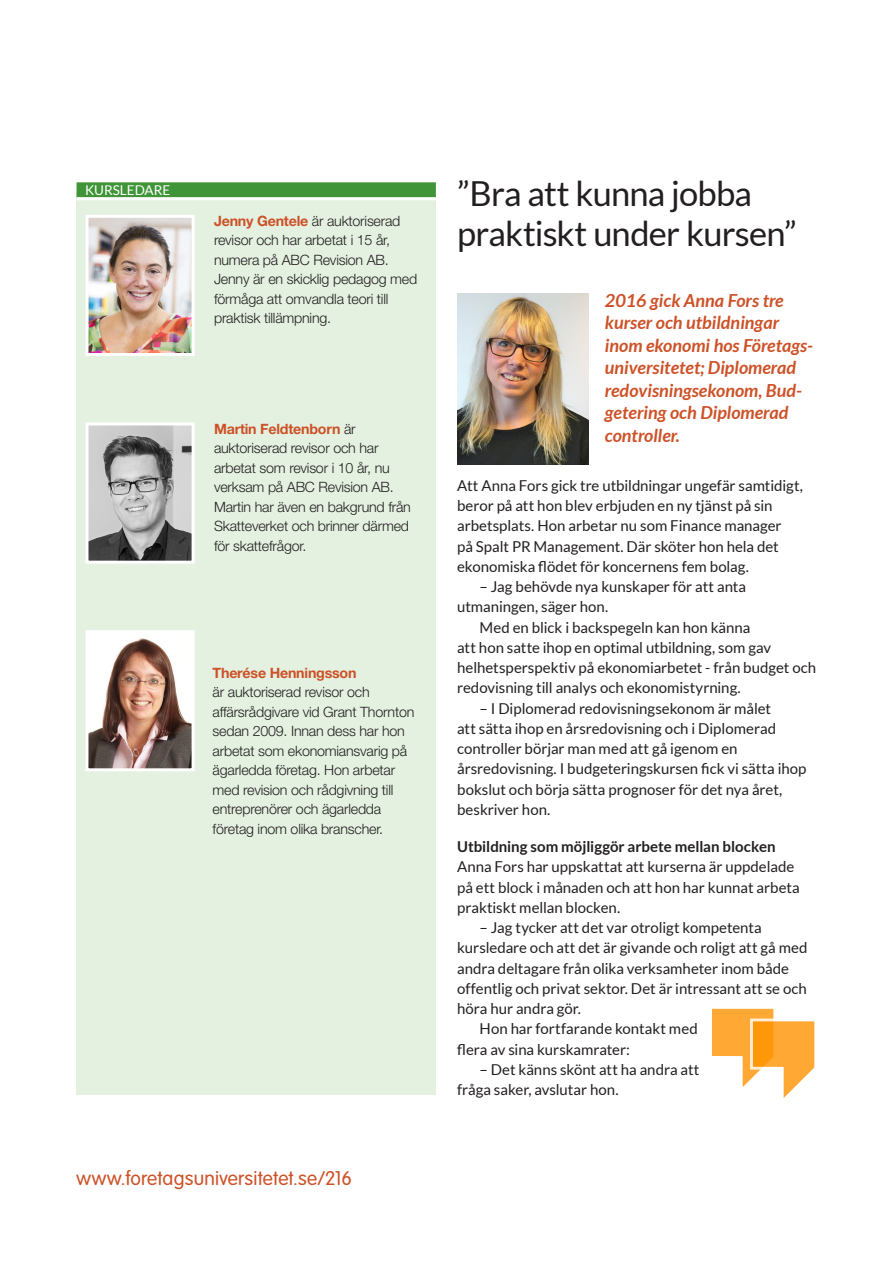
<style>
.page{position:relative;width:893px;height:1263px;background:#fff}
.page>*{position:absolute;margin:0;border:0;box-sizing:border-box;transform-origin:0 0}
.Referens-rubrik{font:34.5px/40.5px "Lato";letter-spacing:-.025em;color:#231f20}
.t1{font:300 19.5px "VAG Rounded Std";letter-spacing:.01em;color:#cd5127}
.Referens-mellanrubri{font:italic 700 18px/22.5px "Lato";color:#cd5127}
.Referens-brodtext{font:15px/20.2px "Lato";color:#231f20}
.KL-brodtext{font:300 14.25px/19.5px "Helvetica Neue";letter-spacing:-.015em;color:#231f20}
.Dag_Block-rubrik-bro{font:13.5px "Lato";color:#fff}
.s1{font-weight:700;color:#cd5127}
.s2{font-weight:700}
</style>
<div class="page">
<div style="left:77px;top:192px;width:359px;height:903px;background:#e4f1e1"></div>
<div style="left:77px;top:182px;width:359px;height:15px;background:#3f9537"></div>
<hr style="left:77px;top:197px;width:359px;height:3px;background:#fff">
<img style="left:89px;top:219px;width:102px;height:133px">
<div style="left:85px;top:215px;width:110px;height:141px;border:3px solid #fff"></div>
<img style="left:89px;top:426px;width:102px;height:134px">
<div style="left:85px;top:422px;width:110px;height:142px;border:3px solid #fff"></div>
<img style="left:457px;top:293px;width:132px;height:171px">
<img style="left:89px;top:634px;width:102px;height:133px">
<div style="left:85px;top:630px;width:110px;height:141px;border:3px solid #fff"></div>
<svg style="left:712px;top:1008px;width:103px;height:90px"></svg>
<p class="Dag_Block-rubrik-bro" style="left:85px;top:182px;width:87px">KURSLEDARE</p>
<p class="KL-brodtext" style="left:214px;top:211px;width:205px"><span class="s1">Jenny Gentele</span> är auktoriserad revisor och har arbetat i 15 år, numera på ABC Revision AB.<br>Jenny är en skicklig pedagog med förmåga att omvandla teori till praktisk tillämpning.</p>
<p class="KL-brodtext" style="left:214px;top:418px;width:198px"><span class="s1">Martin Feldtenborn</span> är auktoriserad revisor och har arbetat som revisor i 10 år, nu verksam på ABC Revision AB.<br>Martin har även en bakgrund från<br>Skatteverket och brinner därmed för skattefrågor.</p>
<p class="KL-brodtext" style="left:213px;top:663px;width:203px"><span class="s1">Therése Henningsson<br></span>är auktoriserad revisor och affärsrådgivare vid Grant Thornton sedan 2009. Innan dess har hon arbetat som ekonomiansvarig på ägarledda företag. Hon arbetar med revision och rådgivning till entreprenörer och ägarledda företag inom olika branscher.</p>
<p class="t1" style="left:77px;top:1167px;width:277px">www.foretagsuniversitetet.se/216</p>
<p class="Referens-rubrik" style="left:457px;top:173px;width:341px">”Bra att kunna jobba praktiskt under kursen”</p>
<p class="Referens-mellanrubri" style="left:605px;top:289px;width:210px">2016 gick Anna Fors tre kurser och utbildningar inom ekonomi hos Företags&shy;universitetet; Diplomerad redovisningsekonom, Bud&shy;getering och Diplomerad controller.</p>
<p class="Referens-brodtext" style="left:457px;top:475px;width:347px">Att Anna Fors gick tre utbildningar ungefär samtidigt, beror på att hon blev erbjuden en ny tjänst på sin arbetsplats. Hon arbetar nu som Finance manager<br>på Spalt PR Management. Där sköter hon hela det ekonomiska flödet för koncernens fem bolag.</p>
<p class="Referens-brodtext" style="left:480px;top:576px;width:268px">– Jag behövde nya kunskaper för att anta</p>
<p class="Referens-brodtext" style="left:457px;top:597px;width:153px">utmaningen, säger hon.</p>
<p class="Referens-brodtext" style="left:480px;top:617px;width:272px">Med en blick i backspegeln kan hon känna</p>
<p class="Referens-brodtext" style="left:457px;top:637px;width:316px">att hon satte ihop en optimal utbildning, som gav</p>
<p class="Referens-brodtext" style="left:457px;top:657px;width:361px">helhetsperspektiv på ekonomiarbetet - från budget och</p>
<p class="Referens-brodtext" style="left:457px;top:678px;width:285px">redovisning till analys och ekonomistyrning.</p>
<p class="Referens-brodtext" style="left:457px;top:698px;width:351px;text-indent:22px">– I Diplomerad redovisningsekonom är målet<br>att sätta ihop en årsredovisning och i Diplomerad controller börjar man med att gå igenom en årsredovisning. I budgeteringskursen fick vi sätta ihop bokslut och börja sätta prognoser för det nya året, beskriver hon.</p>
<p class="Referens-brodtext" style="left:457px;top:836px;width:344px"><span class="s2">Utbildning som möjliggör arbete mellan blocken </span>Anna Fors har uppskattat att kurserna är uppdelade på ett block i månaden och att hon har kunnat arbeta praktiskt mellan blocken.</p>
<p class="Referens-brodtext" style="left:480px;top:917px;width:284px">– Jag tycker att det var otroligt kompetenta</p>
<p class="Referens-brodtext" style="left:457px;top:938px;width:352px">kursledare och att det är givande och roligt att gå med</p>
<p class="Referens-brodtext" style="left:457px;top:958px;width:333px">andra deltagare från olika verksamheter inom både</p>
<p class="Referens-brodtext" style="left:457px;top:978px;width:351px">offentlig och privat sektor. Det är intressant att se och</p>
<p class="Referens-brodtext" style="left:457px;top:998px;width:125px">höra hur andra gör.</p>
<p class="Referens-brodtext" style="left:480px;top:1019px;width:220px">Hon har fortfarande kontakt med</p>
<p class="Referens-brodtext" style="left:457px;top:1039px;width:174px">flera av sina kurskamrater:</p>
<p class="Referens-brodtext" style="left:457px;top:1059px;width:244px;text-indent:22px">– Det känns skönt att ha andra att fråga saker, avslutar hon.</p>
</div>
